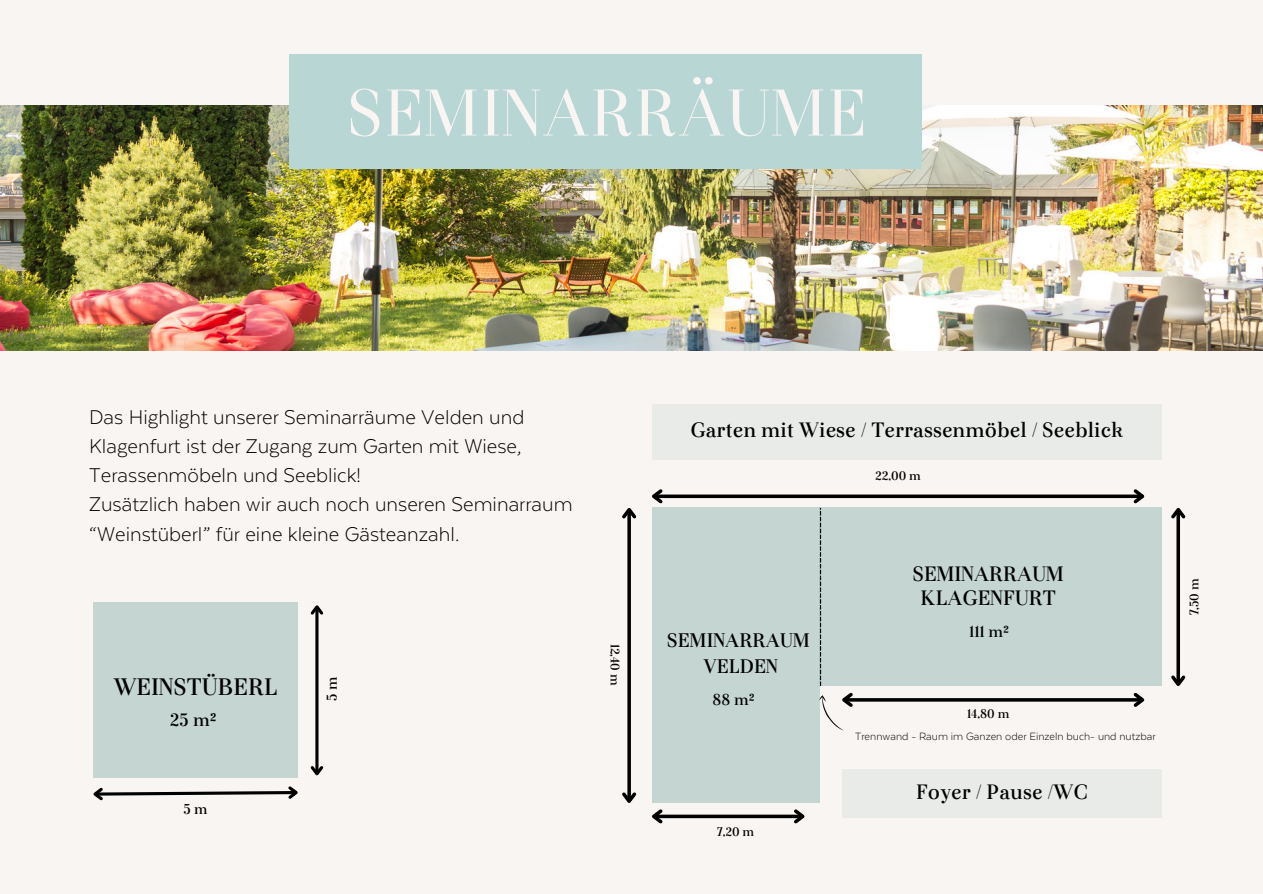
<style>
.page{position:relative;width:1263px;height:894px;background:#fff}
.page>*{position:absolute;margin:0;border:0;box-sizing:border-box;transform-origin:0 0}
.t1{font:69px "Otama Display";letter-spacing:.015em;color:#f9f5f2}
.t2{font:600 24.75px "Otama";color:#000}
.t3{font:300 22.95px/29.2px "Texta";color:#000;text-align:justify}
.t4{font:600 21.6px/23.5px "Otama";color:#000;text-align:center}
.t5{font:600 20.4px "Otama";color:#000}
.t6{font:600 18.9px "Otama";color:#000}
.t7{font:600 16.5px "Otama";color:#000}
.t8{font:600 15px "Otama";color:#000}
.t9{font:600 13.2px "Otama";color:#000}
.t10{font:300 12.15px "Texta";color:#000}
</style>
<div class="page">
<div style="left:0;top:0;width:1263px;height:893px;background:#f9f5f2"></div>
<img style="left:0;top:105px;width:1263px;height:245px">
<div style="left:290px;top:54px;width:631px;height:115px;background:#b8d6d4"></div>
<div style="left:93px;top:602px;width:205px;height:175px;background:#c5d6d2"></div>
<hr style="left:315px;top:607px;width:3px;height:165px;background:#000">
<svg style="left:310px;top:763px;width:14px;height:13px"></svg>
<svg style="left:310px;top:605px;width:14px;height:12px"></svg>
<svg style="left:93px;top:786px;width:205px;height:15px"></svg>
<div style="left:819px;top:507px;width:343px;height:178px;background:#c5d6d2"></div>
<div style="left:652px;top:507px;width:167px;height:295px;background:#c5d6d2"></div>
<hr style="left:845px;top:698px;width:297px;height:3px;background:#000">
<svg style="left:1130px;top:692px;width:15px;height:15px"></svg>
<svg style="left:666px;top:494px;width:464px;height:4px;background:#212120"></svg>
<svg style="left:652px;top:489px;width:14px;height:15px"></svg>
<svg style="left:1130px;top:489px;width:15px;height:15px"></svg>
<hr style="left:655px;top:814px;width:147px;height:3px;background:#000">
<svg style="left:652px;top:809px;width:14px;height:15px"></svg>
<svg style="left:791px;top:809px;width:14px;height:15px"></svg>
<svg style="left:1176px;top:521px;width:4px;height:151px"></svg>
<svg style="left:1171px;top:672px;width:15px;height:14px"></svg>
<svg style="left:1171px;top:508px;width:15px;height:13px"></svg>
<svg style="left:627px;top:521px;width:4px;height:268px"></svg>
<svg style="left:622px;top:789px;width:15px;height:14px"></svg>
<svg style="left:622px;top:508px;width:15px;height:13px"></svg>
<svg style="left:819px;top:507px;width:37px;height:226px"></svg>
<div style="left:842px;top:769px;width:320px;height:48px;background:#e8ebe7"></div>
<div style="left:652px;top:404px;width:510px;height:56px;background:#e8ebe7"></div>
<p class="t1" style="left:347px;top:86px;width:521px">SEMINARRÄUME</p>
<p class="t3" style="left:89px;top:403px;width:437px">Das Highlight unserer Seminarräume Velden und Klagenfurt ist der Zugang zum Garten mit Wiese, Terassenmöbeln und Seeblick!</p>
<p class="t3" style="left:89px;top:490px;width:485px">Zusätzlich haben wir auch noch unseren Seminarraum “Weinstüberl” für eine kleine Gästeanzahl.</p>
<p class="t2" style="left:113px;top:676px;width:166px">WEINSTÜBERL</p>
<p class="t8" style="left:326px;top:701px;width:26px;rotate:-90deg">5m</p>
<p class="t6" style="left:170px;top:711px;width:49px">25 m²</p>
<p class="t8" style="left:183px;top:802px;width:26px">5m</p>
<p class="t9" style="left:621px;top:643px;width:43px;rotate:90deg">12,40 m</p>
<p class="t4" style="left:690px;top:420px;width:434px">Garten mit Wiese / Terrassenmöbel / Seeblick</p>
<p class="t9" style="left:875px;top:470px;width:47px">22,00 m</p>
<p class="t5" style="left:667px;top:631px;width:145px">SEMINARRAUM</p>
<p class="t5" style="left:703px;top:657px;width:76px">VELDEN</p>
<p class="t7" style="left:713px;top:692px;width:44px">88 m²</p>
<p class="t9" style="left:717px;top:825px;width:39px">7,20 m</p>
<p class="t4" style="left:912px;top:563px;width:153px">SEMINARRAUM<br>KLAGENFURT</p>
<p class="t7" style="left:969px;top:624px;width:42px">111 m²</p>
<p class="t9" style="left:967px;top:708px;width:44px">14,80 m</p>
<p class="t10" style="left:855px;top:730px;width:302px">Trennwand - Raum im Ganzen oder Einzeln buch- und nutzbar</p>
<p class="t4" style="left:916px;top:781px;width:173px">Foyer / Pause /WC</p>
<p class="t9" style="left:1188px;top:615px;width:38px;rotate:-90deg">7,50 m</p>
</div>
